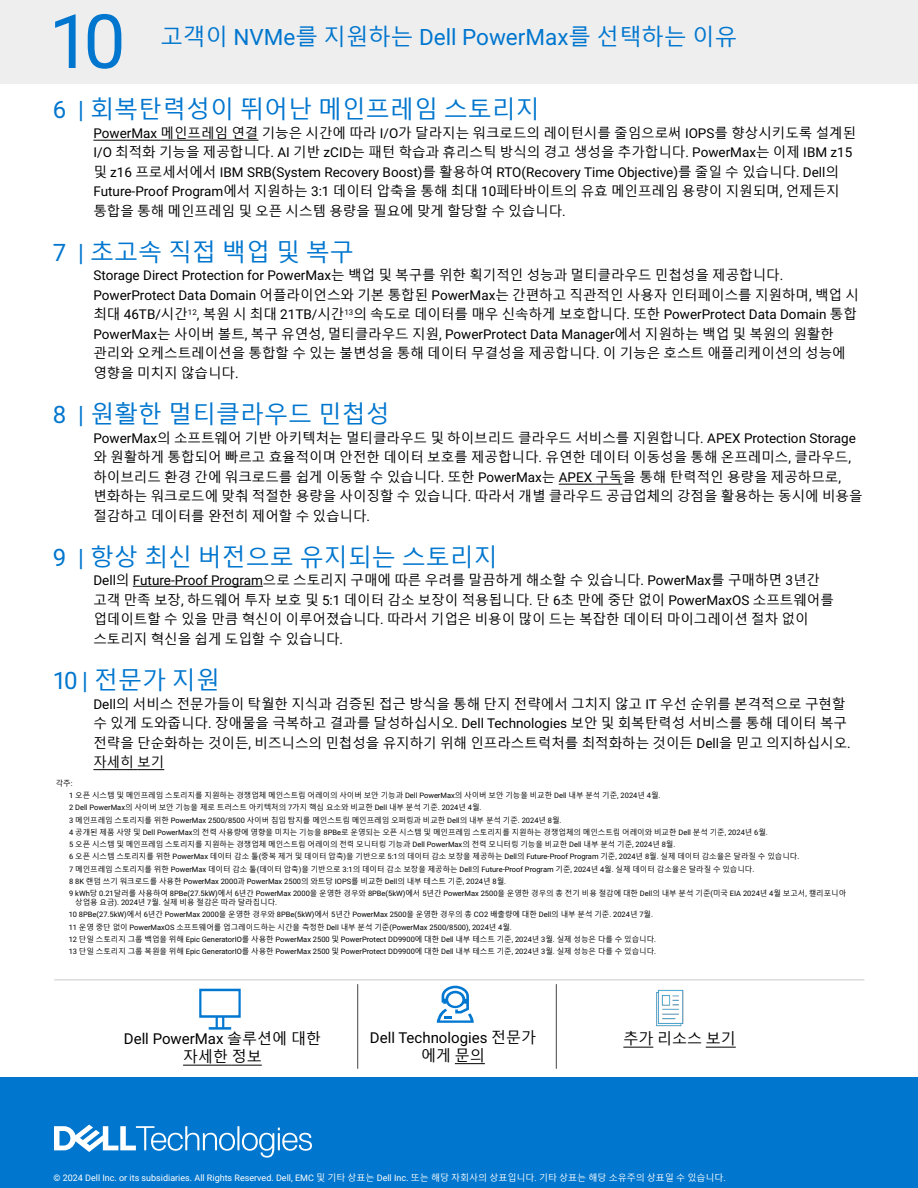
<style>
.page{position:relative;width:918px;height:1188px;background:#fff}
.page>*{position:absolute;margin:0;border:0;box-sizing:border-box;transform-origin:0 0}
.t1{font:75px "Roboto";color:#0076ce}
.t2{font:24px "Malgun Gothic";color:#0076ce}
.t3{font:22.5px "Roboto";color:#0076ce}
.t4{font:15px "Roboto";color:#000}
.t5{font:15px "Malgun Gothic";color:#000}
.t6{font:13.5px/19.5px "Malgun Gothic";color:#000}
.t7{font:13.5px "Roboto";color:#000}
.t8{font:9px "Roboto";color:#fff}
.t9{font:7.5px/12.3px "Malgun Gothic";color:#000}
.t10{font:7.5px/12.3px "Roboto";color:#000}
.s1{font-family:"Malgun Gothic"}
.s2{font-family:"Roboto"}
</style>
<div class="page">
<hr style="left:357px;top:984px;width:1px;height:85px;background:#444">
<hr style="left:556px;top:984px;width:1px;height:85px;background:#444">
<hr style="left:455px;top:1063px;width:30px;height:1px;background:#000">
<hr style="left:623px;top:1047px;width:30px;height:1px;background:#000">
<hr style="left:706px;top:1047px;width:30px;height:1px;background:#000">
<hr style="left:183px;top:1065px;width:45px;height:1px;background:#000">
<hr style="left:232px;top:1065px;width:30px;height:1px;background:#000">
<div style="left:0;top:1077px;width:918px;height:111px;background:#0076ce"></div>
<svg style="left:54px;top:1125px;width:258px;height:33px"></svg>
<hr style="left:54px;top:980px;width:810px;height:1px;background:#c8c9c7">
<div style="left:199px;top:989px;width:42px;height:29px;border:2px solid #0077d1"></div>
<svg style="left:216px;top:1017px;width:8px;height:10px"></svg>
<hr style="left:209px;top:1027px;width:22px;height:3px;background:#0077d1">
<svg style="left:437px;top:986px;width:37px;height:37px"></svg>
<img style="left:656px;top:990px;width:28px;height:36px">
<div style="left:0;top:0;width:918px;height:84px;background:#eee"></div>
<hr style="left:93px;top:140px;width:68px;height:1px;background:#000">
<hr style="left:161px;top:140px;width:67px;height:1px;background:#000">
<svg style="left:228px;top:140px;width:30px;height:1px"></svg>
<hr style="left:559px;top:484px;width:37px;height:1px;background:#000">
<svg style="left:596px;top:484px;width:27px;height:1px"></svg>
<hr style="left:133px;top:586px;width:130px;height:1px;background:#000">
<hr style="left:93px;top:769px;width:41px;height:1px;background:#000">
<svg style="left:134px;top:769px;width:30px;height:1px"></svg>
<h1 class="t1" style="left:49px;top:-11px;width:78px">10</h1>
<h3 class="t3" style="left:160px;top:21px;width:578px"><span class="s1">고객이</span> NVMe<span class="s1">를 지원하는</span> Dell PowerMax<span class="s1">를 선택하는 이유</span></h3>
<h2 class="t2" style="left:53px;top:96px;width:488px"><span class="s2">6 |</span> 회복탄력성이 뛰어난 메인프레임 스토리지</h2>
<p class="t6" style="left:93px;top:123px;width:764px"><span class="s2">PowerMax</span> 메인프레임 연결 기능은 시간에 따라 <span class="s2">I/O</span>가 달라지는 워크로드의 레이턴시를 줄임으로써 <span class="s2">IOPS</span>를 향상시키도록 설계된<br><span class="s2">I/O</span> 최적화 기능을 제공합니다<span class="s2">. AI</span> 기반 <span class="s2">zCID</span>는 패턴 학습과 휴리스틱 방식의 경고 생성을 추가합니다<span class="s2">. PowerMax</span>는 이제 <span class="s2">IBM z15</span></p>
<p class="t7" style="left:93px;top:162px;width:747px"><span class="s1">및</span> z16 <span class="s1">프로세서에서</span> IBM SRB(System Recovery Boost)<span class="s1">를 활용하여</span> RTO(Recovery Time Objective)<span class="s1">를 줄일 수 있습니다</span>. Dell<span class="s1">의</span></p>
<p class="t6" style="left:93px;top:182px;width:748px"><span class="s2">Future-Proof Program</span>에서 지원하는 <span class="s2">3:1</span> 데이터 압축을 통해 최대 <span class="s2">10</span>페타바이트의 유효 메인프레임 용량이 지원되며<span class="s2">,</span> 언제든지 통합을 통해 메인프레임 및 오픈 시스템 용량을 필요에 맞게 할당할 수 있습니다<span class="s2">.</span></p>
<h2 class="t2" style="left:53px;top:238px;width:302px"><span class="s2">7 |</span> 초고속 직접 백업 및 복구</h2>
<p class="t7" style="left:93px;top:266px;width:691px">Storage Direct Protection for PowerMax<span class="s1">는 백업 및 복구를 위한 획기적인 성능과 멀티클라우드 민첩성을 제공합니다</span>.</p>
<p class="t6" style="left:93px;top:285px;width:767px"><span class="s2">PowerProtect Data Domain</span> 어플라이언스와 기본 통합된 <span class="s2">PowerMax</span>는 간편하고 직관적인 사용자 인터페이스를 지원하며<span class="s2">,</span> 백업 시 최대 <span class="s2">46TB/</span>시간<sup>12</sup><span class="s2">,</span> 복원 시 최대 <span class="s2">21TB/</span>시간<sup>13</sup>의 속도로 데이터를 매우 신속하게 보호합니다<span class="s2">.</span> 또한 <span class="s2">PowerProtect Data Domain</span> 통합</p>
<p class="t7" style="left:93px;top:325px;width:742px">PowerMax<span class="s1">는 사이버 볼트</span>, <span class="s1">복구 유연성</span>, <span class="s1">멀티클라우드 지원</span>, PowerProtect Data Manager<span class="s1">에서 지원하는 백업 및 복원의 원활한</span></p>
<p class="t6" style="left:93px;top:344px;width:754px">관리와 오케스트레이션을 통합할 수 있는 불변성을 통해 데이터 무결성을 제공합니다<span class="s2">.</span> 이 기능은 호스트 애플리케이션의 성능에 영향을 미치지 않습니다<span class="s2">.</span></p>
<h2 class="t2" style="left:53px;top:401px;width:339px"><span class="s2">8 |</span> 원활한 멀티클라우드 민첩성</h2>
<p class="t6" style="left:93px;top:428px;width:771px"><span class="s2">PowerMax</span>의 소프트웨어 기반 아키텍처는 멀티클라우드 및 하이브리드 클라우드 서비스를 지원합니다<span class="s2">. APEX Protection Storage </span>와 원활하게 통합되어 빠르고 효율적이며 안전한 데이터 보호를 제공합니다<span class="s2">.</span> 유연한 데이터 이동성을 통해 온프레미스<span class="s2">,</span> 클라우드<span class="s2">, </span>하이브리드 환경 간에 워크로드를 쉽게 이동할 수 있습니다<span class="s2">.</span> 또한 <span class="s2">PowerMax</span>는 <span class="s2">APEX</span> 구독을 통해 탄력적인 용량을 제공하므로<span class="s2">, </span>변화하는 워크로드에 맞춰 적절한 용량을 사이징할 수 있습니다<span class="s2">.</span> 따라서 개별 클라우드 공급업체의 강점을 활용하는 동시에 비용을 절감하고 데이터를 완전히 제어할 수 있습니다<span class="s2">.</span></p>
<h2 class="t2" style="left:53px;top:543px;width:446px"><span class="s2">9 |</span> 항상 최신 버전으로 유지되는 스토리지</h2>
<p class="t6" style="left:93px;top:571px;width:742px"><span class="s2">Dell</span>의 <span class="s2">Future-Proof Program</span>으로 스토리지 구매에 따른 우려를 말끔하게 해소할 수 있습니다<span class="s2">. PowerMax</span>를 구매하면 <span class="s2">3</span>년간 고객 만족 보장<span class="s2">,</span> 하드웨어 투자 보호 및 <span class="s2">5:1</span> 데이터 감소 보장이 적용됩니다<span class="s2">.</span> 단 <span class="s2">6</span>초 만에 중단 없이 <span class="s2">PowerMaxOS</span> 소프트웨어를 업데이트할 수 있을 만큼 혁신이 이루어졌습니다<span class="s2">.</span> 따라서 기업은 비용이 많이 드는 복잡한 데이터 마이그레이션 절차 없이 스토리지 혁신을 쉽게 도입할 수 있습니다<span class="s2">.</span></p>
<h2 class="t2" style="left:53px;top:667px;width:169px"><span class="s2">10 |</span> 전문가 지원</h2>
<p class="t6" style="left:93px;top:694px;width:759px"><span class="s2">Dell</span>의 서비스 전문가들이 탁월한 지식과 검증된 접근 방식을 통해 단지 전략에서 그치지 않고 <span class="s2">IT</span> 우선 순위를 본격적으로 구현할 수 있게 도와줍니다<span class="s2">.</span> 장애물을 극복하고 결과를 달성하십시오<span class="s2">. Dell Technologies</span> 보안 및 회복탄력성 서비스를 통해 데이터 복구 전략을 단순화하는 것이든<span class="s2">,</span> 비즈니스의 민첩성을 유지하기 위해 인프라스트럭처를 최적화하는 것이든 <span class="s2">Dell</span>을 믿고 의지하십시오<span class="s2">. </span>자세히 보기</p>
<p class="t9" style="left:69px;top:777px;width:732px;text-indent:-13px">각주<span class="s2">:<br>1</span> 오픈 시스템 및 메인프레임 스토리지를 지원하는 경쟁업체 메인스트림 어레이의 사이버 보안 기능과 <span class="s2">Dell PowerMax</span>의 사이버 보안 기능을 비교한 <span class="s2">Dell</span> 내부 분석 기준<span class="s2">, 2024</span>년 <span class="s2">4</span>월<span class="s2">.<br>2 Dell PowerMax</span>의 사이버 보안 기능을 제로 트러스트 아키텍처의 <span class="s2">7</span>가지 핵심 요소와 비교한 <span class="s2">Dell</span> 내부 분석 기준<span class="s2">. 2024</span>년 <span class="s2">4</span>월<span class="s2">.<br>3</span> 메인프레임 스토리지를 위한 <span class="s2">PowerMax 2500/8500</span> 사이버 침입 탐지를 메인스트림 메인프레임 오퍼링과 비교한 <span class="s2">Dell</span>의 내부 분석 기준<span class="s2">. 2024</span>년 <span class="s2">8</span>월<span class="s2">.<br>4</span> 공개된 제품 사양 및 <span class="s2">Dell PowerMax</span>의 전력 사용량에 영향을 미치는 기능을 <span class="s2">8PBe</span>로 운영되는 오픈 시스템 및 메인프레임 스토리지를 지원하는 경쟁업체의 메인스트림 어레이와 비교한 <span class="s2">Dell</span> 분석 기준<span class="s2">, 2024</span>년 <span class="s2">6</span>월<span class="s2">.<br>5</span> 오픈 시스템 및 메인프레임 스토리지를 지원하는 경쟁업체 메인스트림 어레이의 전력 모니터링 기능과 <span class="s2">Dell PowerMax</span>의 전력 모니터링 기능을 비교한 <span class="s2">Dell</span> 내부 분석 기준<span class="s2">, 2024</span>년 <span class="s2">8</span>월<span class="s2">.<br>6</span> 오픈 시스템 스토리지를 위한 <span class="s2">PowerMax</span> 데이터 감소 툴<span class="s2">(</span>중복 제거 및 데이터 압축<span class="s2">)</span>을 기반으로 <span class="s2">5:1</span>의 데이터 감소 보장을 제공하는 <span class="s2">Dell</span>의 <span class="s2">Future-Proof Program</span> 기준<span class="s2">, 2024</span>년 <span class="s2">8</span>월<span class="s2">.</span> 실제 데이터 감소율은 달라질 수 있습니다<span class="s2">.<br>7</span> 메인프레임 스토리지를 위한 <span class="s2">PowerMax</span> 데이터 감소 툴<span class="s2">(</span>데이터 압축<span class="s2">)</span>을 기반으로 <span class="s2">3:1</span>의 데이터 감소 보장을 제공하는 <span class="s2">Dell</span>의 <span class="s2">Future-Proof Program</span> 기준<span class="s2">, 2024</span>년 <span class="s2">4</span>월<span class="s2">.</span> 실제 데이터 감소율은 달라질 수 있습니다<span class="s2">.</span></p>
<p class="t10" style="left:69px;top:875px;width:779px">8 8K <span class="s1">랜덤 쓰기 워크로드를 사용한</span> PowerMax 2000<span class="s1">과</span> PowerMax 2500<span class="s1">의 와트당</span> IOPS<span class="s1">를 비교한</span> Dell<span class="s1">의 내부 테스트 기준</span>, 2024<span class="s1">년</span> 8<span class="s1">월</span>.<br>9 kWh<span class="s1">당</span> 0.21<span class="s1">달러를 사용하여</span> 8PBe(27.5kW)<span class="s1">에서</span> 6<span class="s1">년간</span> PowerMax 2000<span class="s1">을 운영한 경우와</span> 8PBe(5kW)<span class="s1">에서</span> 5<span class="s1">년간</span> PowerMax 2500<span class="s1">을 운영한 경우의 총 전기 비용 절감에 대한</span> Dell<span class="s1">의 내부 분석 기준</span>(<span class="s1">미국</span> EIA 2024<span class="s1">년</span> 4<span class="s1">월 보고서</span>, <span class="s1">캘리포니아</span></p>
<p class="t9" style="left:75px;top:896px;width:203px">상업용 요금<span class="s2">). 2024</span>년 <span class="s2">7</span>월<span class="s2">.</span> 실제 비용 절감은 따라 달라집니다<span class="s2">.</span></p>
<p class="t10" style="left:69px;top:908px;width:589px">10 8PBe(27.5kW)<span class="s1">에서</span> 6<span class="s1">년간</span> PowerMax 2000<span class="s1">을 운영한 경우와</span> 8PBe(5kW)<span class="s1">에서</span> 5<span class="s1">년간</span> PowerMax 2500<span class="s1">을 운영한 경우의 총</span> CO2 <span class="s1">배출량에 대한</span> Dell<span class="s1">의 내부 분석 기준</span>. 2024<span class="s1">년</span> 7<span class="s1">월</span>.<br>11 <span class="s1">운영 중단 없이</span> PowerMaxOS <span class="s1">소프트웨어를 업그레이드하는 시간을 측정한</span> Dell <span class="s1">내부 분석 기준</span>(PowerMax 2500/8500), 2024<span class="s1">년</span> 4<span class="s1">월</span>.<br>12 <span class="s1">단일 스토리지 그룹 백업을 위해</span> Epic GeneratorIO<span class="s1">를 사용한</span> PowerMax 2500 <span class="s1">및</span> PowerProtect DD9900<span class="s1">에 대한</span> Dell <span class="s1">내부 테스트 기준</span>, 2024<span class="s1">년</span> 3<span class="s1">월</span>. <span class="s1">실제 성능은 다를 수 있습니다</span>.<br>13 <span class="s1">단일 스토리지 그룹 복원을 위해</span> Epic GeneratorIO<span class="s1">를 사용한</span> PowerMax 2500 <span class="s1">및</span> PowerProtect DD9900<span class="s1">에 대한</span> Dell <span class="s1">내부 테스트 기준</span>, 2024<span class="s1">년</span> 3<span class="s1">월</span>. <span class="s1">실제 성능은 다를 수 있습니다</span>.</p>
<p class="t4" style="left:370px;top:1027px;width:168px">Dell Technologies <span class="s1">전문가</span></p>
<p class="t5" style="left:421px;top:1047px;width:65px">에게 문의</p>
<p class="t4" style="left:124px;top:1028px;width:199px">Dell PowerMax <span class="s1">솔루션에 대한</span></p>
<p class="t5" style="left:623px;top:1030px;width:114px">추가 리소스 보기</p>
<p class="t5" style="left:183px;top:1048px;width:80px">자세한 정보</p>
<p class="t8" style="left:53px;top:1172px;width:674px">© 2024 Dell Inc. or its subsidiaries. All Rights Reserved. Dell, EMC <span class="s1">및 기타 상표는</span> Dell Inc. <span class="s1">또는 해당 자회사의 상표입니다</span>. <span class="s1">기타 상표는 해당 소유주의 상표일 수 있습니다</span>.</p>
</div>
